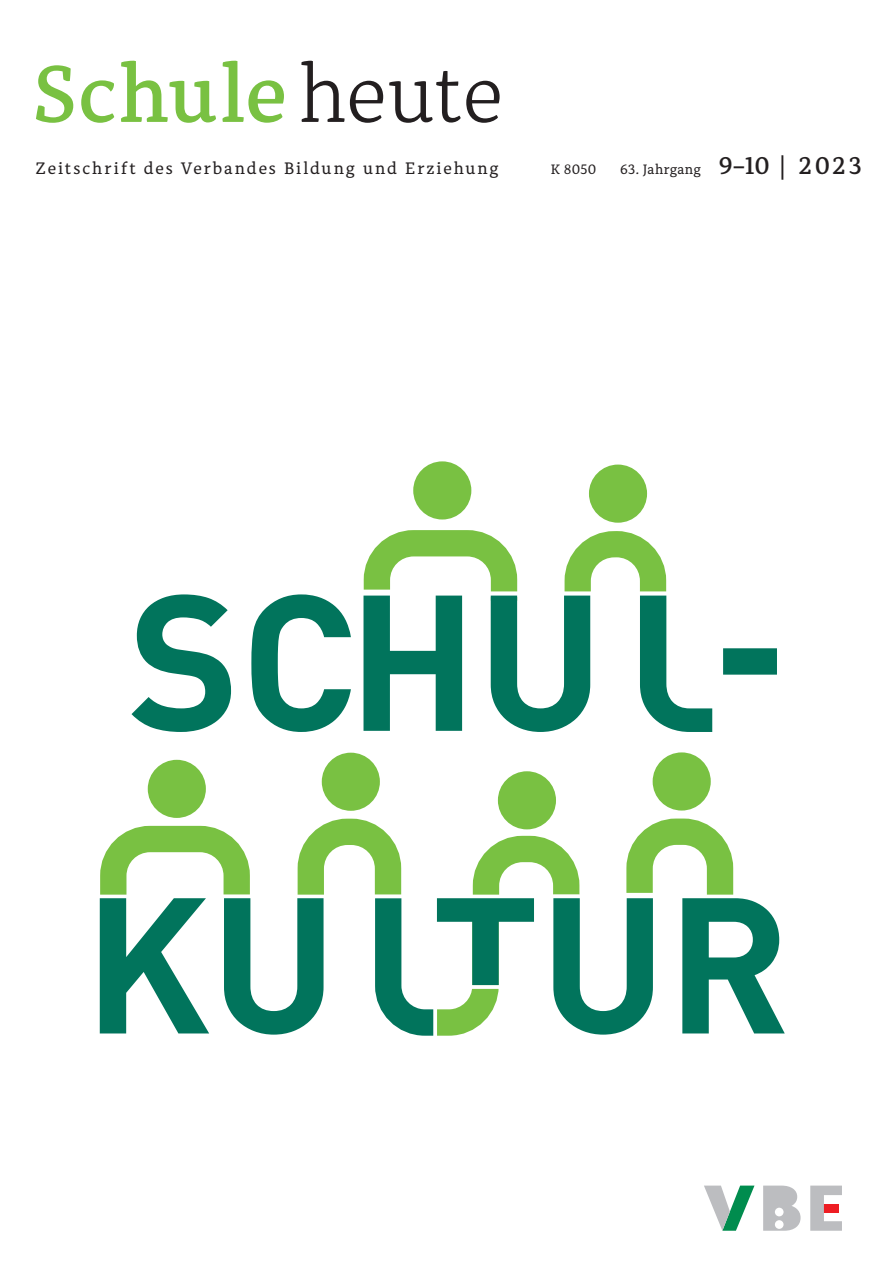
<style>
.page{position:relative;width:893px;height:1263px;background:#fff}
.page>*{position:absolute;margin:0;border:0;box-sizing:border-box;transform-origin:0 0}
.t1{font:600 79.5px "Alkes";letter-spacing:.02em;color:#79c142}
.t2{font:16.5px "Alkes";letter-spacing:.115em;color:#231f20}
.t3{font:13.5px "Alkes";letter-spacing:.02em;color:#231f20}
.s1{font-weight:300;color:#231f20}
.s2{font-weight:600;font-size:24px}
</style>
<div class="page">
<svg style="left:763px;top:1185px;width:38px;height:46px;background:#c6c7c9"></svg>
<svg style="left:704px;top:1185px;width:50px;height:46px"></svg>
<div style="left:775px;top:1208px;width:9px;height:8px;background:#fff;border-radius:50%"></div>
<div style="left:775px;top:1220px;width:9px;height:9px;background:#fff;border-radius:50%"></div>
<svg style="left:810px;top:1185px;width:32px;height:46px"></svg>
<div style="left:589px;top:465px;width:58px;height:58px;background:#79c142;border-radius:50%"></div>
<div style="left:322px;top:753px;width:58px;height:58px;background:#79c142;border-radius:50%"></div>
<div style="left:148px;top:760px;width:58px;height:58px;background:#79c142;border-radius:50%"></div>
<div style="left:498px;top:771px;width:58px;height:58px;background:#79c142;border-radius:50%"></div>
<div style="left:653px;top:752px;width:58px;height:58px;background:#79c142;border-radius:50%"></div>
<div style="left:413px;top:461px;width:58px;height:58px;background:#79c142;border-radius:50%"></div>
<svg style="left:99px;top:805px;width:686px;height:231px"></svg>
<svg style="left:132px;top:594px;width:99px;height:138px"></svg>
<hr style="left:433px;top:1000px;width:4px;height:59px;background:#fff">
<svg style="left:462px;top:985px;width:58px;height:4px"></svg>
<div style="left:723px;top:648px;width:54px;height:27px;background:#01745c"></div>
<svg style="left:251px;top:517px;width:461px;height:215px"></svg>
<h1 class="t1" style="left:32px;top:42px;width:472px">Schule <span class="s1">heute</span></h1>
<p class="t2" style="left:36px;top:157px;width:465px">Zeitschrift des Verbandes Bildung und Erziehung</p>
<p class="t3" style="left:551px;top:160px;width:47px">K 8050</p>
<p class="t3" style="left:620px;top:160px;width:244px">63. Jahrgang <span class="s2">9–10 | 2023</span></p>
</div>
